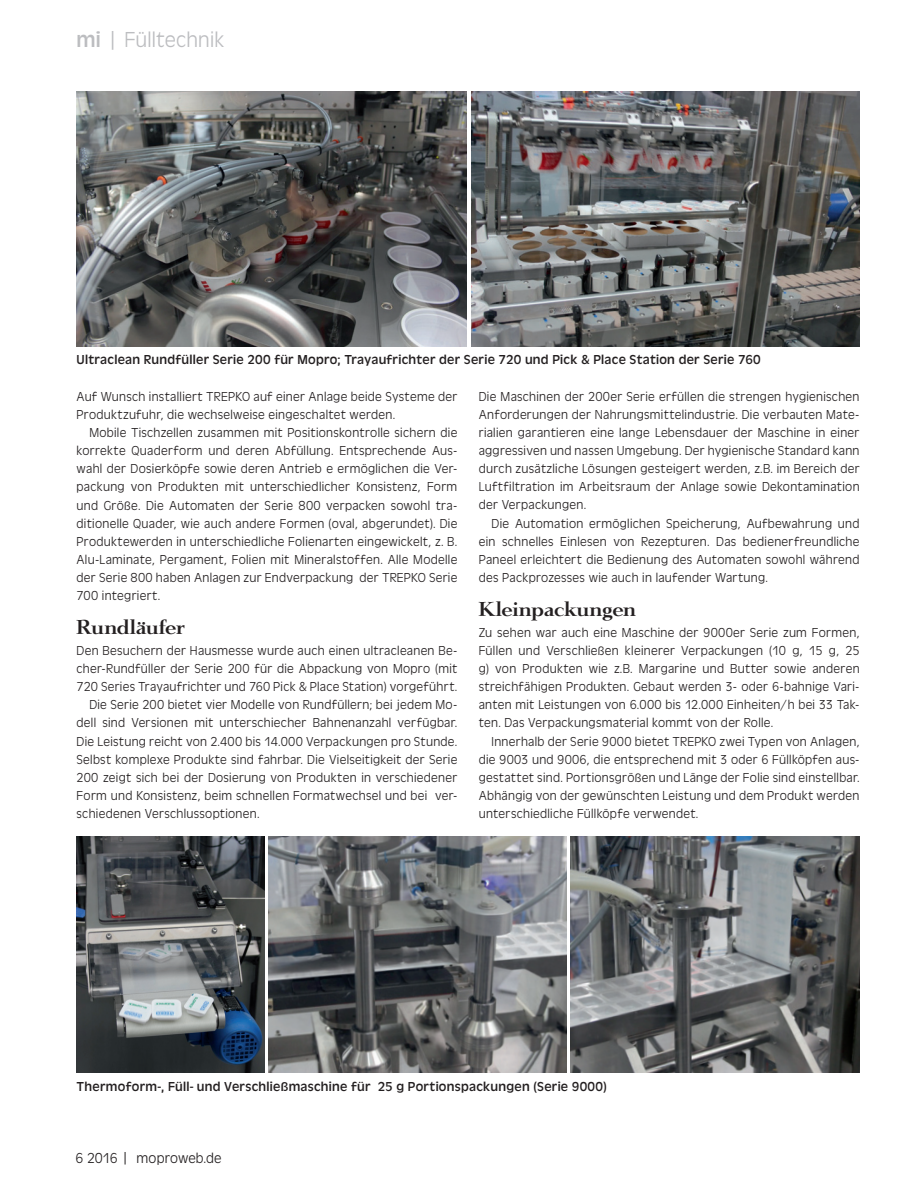
<style>
.page{position:relative;width:915px;height:1191px;background:#fff}
.page>*{position:absolute;margin:0;border:0;box-sizing:border-box;transform-origin:0 0}
.t1{font:300 22.5px "Antigone";letter-spacing:.005em;color:#bcbdc0}
.t2{font:700 19.5px "Lingwood Serial";letter-spacing:-.005em;color:#231f20}
.t3{font:300 15px "Antigone";letter-spacing:.005em;color:#231f20}
.t4{font:300 13.5px/18.1px "Antigone";letter-spacing:.02em;color:#231f20;text-align:justify}
.t5{font:13.5px "Antigone";letter-spacing:.02em;color:#231f20}
.s1{font-weight:400}
</style>
<div class="page">
<img style="left:77px;top:92px;width:389px;height:254px">
<img style="left:471px;top:92px;width:388px;height:254px">
<img style="left:268px;top:836px;width:298px;height:236px">
<img style="left:570px;top:836px;width:289px;height:236px">
<img style="left:77px;top:836px;width:187px;height:236px">
<h1 class="t1" style="left:77px;top:28px;width:149px"><span class="s1">mi</span> | Fülltechnik</h1>
<p class="t5" style="left:77px;top:352px;width:685px">Ultraclean Rundfüller Serie 200 für Mopro; Trayaufrichter der Serie 720 und Pick &amp; Place Station der Serie 760</p>
<p class="t4" style="left:77px;top:387px;width:382px">Auf Wunsch installiert TREPKO auf einer Anlage beide Systeme der<br>Produktzufuhr, die wechselweise eingeschaltet werden.</p>
<p class="t4" style="left:77px;top:424px;width:382px;text-indent:13px">Mobile Tischzellen zusammen mit Positionskontrolle sichern die korrekte Quaderform und deren Abfüllung. Entsprechende Aus&shy;wahl der Dosierköpfe sowie deren Antrieb e ermöglichen die Ver&shy;packung von Produkten mit unterschiedlicher Konsistenz, Form und Größe. Die Automaten der Serie 800 verpacken sowohl tra&shy;ditionelle Quader, wie auch andere Formen (oval, abgerundet). Die Produktewerden in unterschiedliche Folienarten eingewickelt, z. B.<br>Alu-Laminate, Pergament, Folien mit Mineralstoffen. Alle Modelle der Serie 800 haben Anlagen zur Endverpackung der TREPKO Serie 700 integriert.</p>
<h2 class="t2" style="left:77px;top:614px;width:109px">Rundläufer</h2>
<p class="t4" style="left:77px;top:641px;width:382px">Den Besuchern der Hausmesse wurde auch einen ultracleanen Be-</p>
<p class="t4" style="left:77px;top:660px;width:382px">cher-Rundfüller der Serie 200 für die Abpackung von Mopro (mit</p>
<p class="t4" style="left:77px;top:678px;width:382px">720 Series Trayaufrichter und 760 Pick &amp; Place Station) vorgeführt.</p>
<p class="t4" style="left:89px;top:696px;width:369px">Die Serie 200 bietet vier Modelle von Rundfüllern; bei jedem Mo-</p>
<p class="t4" style="left:77px;top:714px;width:382px">dell sind Versionen mit unterschiecher Bahnenanzahl verfügbar.</p>
<p class="t4" style="left:77px;top:732px;width:382px">Die Leistung reicht von 2.400 bis 14.000 Verpackungen pro Stunde.</p>
<p class="t4" style="left:77px;top:750px;width:382px">Selbst komplexe Produkte sind fahrbar. Die Vielseitigkeit der Serie</p>
<p class="t4" style="left:77px;top:768px;width:382px">200 zeigt sich bei der Dosierung von Produkten in verschiedener</p>
<p class="t4" style="left:77px;top:787px;width:382px">Form und Konsistenz, beim schnellen Formatwechsel und bei ver-</p>
<p class="t4" style="left:77px;top:805px;width:184px">schiedenen Verschlussoptionen.</p>
<p class="t4" style="left:478px;top:387px;width:382px">Die Maschinen der 200er Serie erfüllen die strengen hygienischen Anforderungen der Nahrungsmittelindustrie. Die verbauten Mate&shy;rialien garantieren eine lange Lebensdauer der Maschine in einer aggressiven und nassen Umgebung. Der hygienische Standard kann durch zusätzliche Lösungen gesteigert werden, z.B. im Bereich der Luftfiltration im Arbeitsraum der Anlage sowie Dekontamination der Verpackungen.</p>
<p class="t4" style="left:478px;top:514px;width:382px;text-indent:13px">Die Automation ermöglichen Speicherung, Aufbewahrung und ein schnelles Einlesen von Rezepturen. Das bedienerfreundliche Paneel erleichtert die Bedienung des Automaten sowohl während des Packprozesses wie auch in laufender Wartung.</p>
<h2 class="t2" style="left:478px;top:596px;width:159px">Kleinpackungen</h2>
<p class="t4" style="left:478px;top:623px;width:382px">Zu sehen war auch eine Maschine der 9000er Serie zum Formen, Füllen und Verschließen kleinerer Verpackungen (10 g, 15 g, 25 g) von Produkten wie z.B. Margarine und Butter sowie anderen streichfähigen Produkten. Gebaut werden 3- oder 6-bahnige Vari&shy;anten mit Leistungen von 6.000 bis 12.000 Einheiten/h bei 33 Tak&shy;ten. Das Verpackungsmaterial kommt von der Rolle.</p>
<p class="t4" style="left:478px;top:732px;width:382px;text-indent:13px">Innerhalb der Serie 9000 bietet TREPKO zwei Typen von Anlagen, die 9003 und 9006, die entsprechend mit 3 oder 6 Füllköpfen aus&shy;gestattet sind. Portionsgrößen und Länge der Folie sind einstellbar.<br>Abhängig von der gewünschten Leistung und dem Produkt werden unterschiedliche Füllköpfe verwendet.</p>
<p class="t5" style="left:77px;top:1078px;width:531px">Thermoform-, Füll- und Verschließmaschine für 25 g Portionspackungen (Serie 9000)</p>
<p class="t3" style="left:75px;top:1150px;width:148px">6 2016 | moproweb.de</p>
</div>
